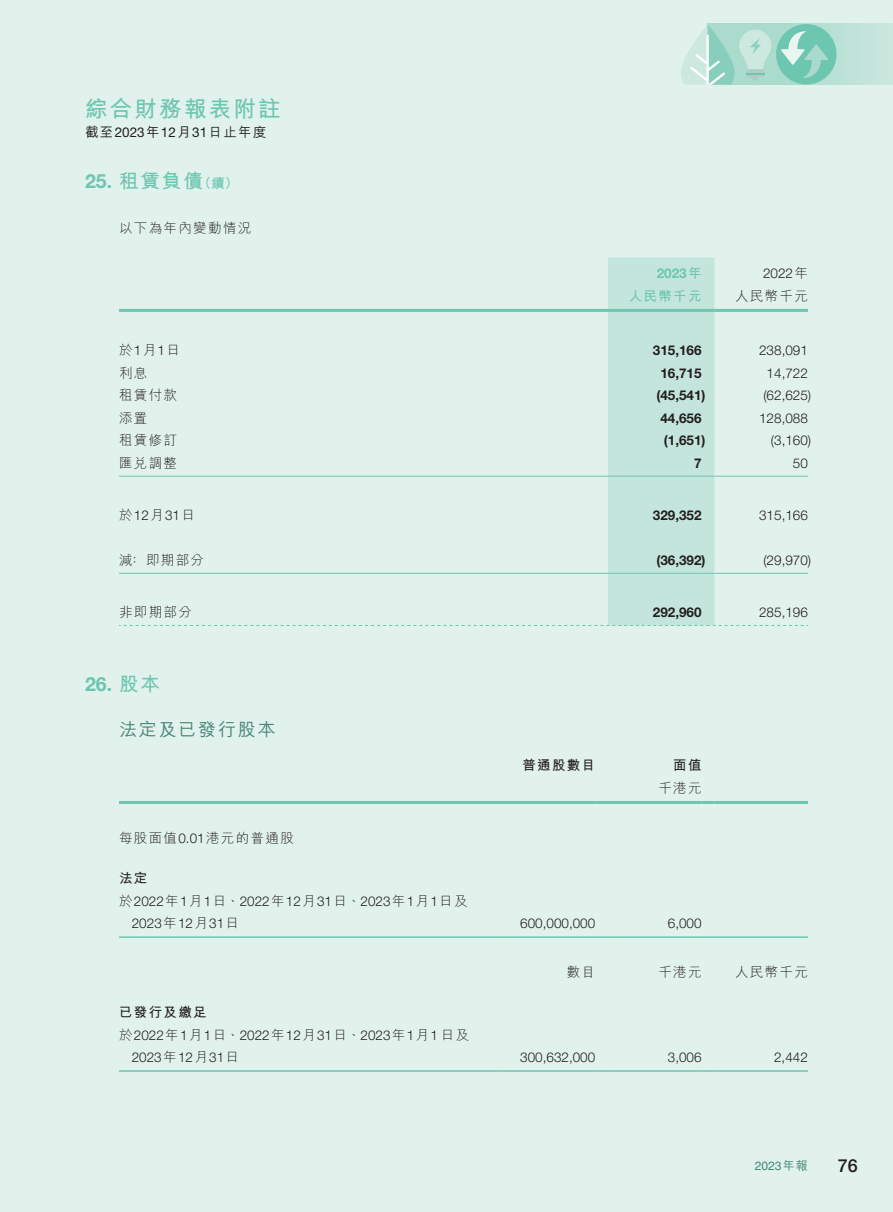
<style>
.page{position:relative;width:893px;height:1212px;background:#e1f1ec}
.page>*{position:absolute;margin:0;border:0;box-sizing:border-box;transform-origin:0 0}
.t1{font:700 22.5px "M Hei HK";letter-spacing:.1em;color:#6cc6b0}
.t2{font:700 19.5px "M Hei HK";color:#6cc6b0}
.t3{font:700 19.5px "Helvetica Neue LT Std";color:#6cc6b0}
.t4{font:500 18px "M Hei HK";letter-spacing:.1em;color:#468677}
.t5{font:500 18px "Helvetica Neue LT Std";color:#231f20}
.t6{font:300 13.5px "Helvetica Neue LT Std";color:#231f20}
.t7{font:300 13.5px "M Hei HK";letter-spacing:.1em;color:#231f20}
.t8{font:700 13.5px "Helvetica Neue LT Std";color:#231f20}
.t9{font:500 13.5px "M Hei HK";letter-spacing:.1em;color:#231f20}
.t10{font:700 13.5px "M Hei HK";letter-spacing:.1em;color:#231f20}
.t11{font:700 13.5px "M Hei HK";letter-spacing:.1em;color:#6cc6b0}
.t12{font:700 13.5px "Helvetica Neue LT Std";color:#6cc6b0}
.t13{font:12px "Helvetica LT Std";color:#468677}
.s1{font-family:"Helvetica Neue LT Std";font-weight:400}
.s2{font-family:"Helvetica Neue LT Std"}
.s3{font-family:"M Hei HK"}
.s4{font-family:"M Hei HK";font-weight:500}
</style>
<div class="page">
<svg style="left:771px;top:24px;width:122px;height:61px;background:#bde2d7"></svg>
<div style="left:776px;top:24px;width:60px;height:60px;background:#6cc6b0;border-radius:50%"></div>
<svg style="left:681px;top:24px;width:90px;height:61px;background:#b8e0d4"></svg>
<svg style="left:781px;top:31px;width:47px;height:47px"></svg>
<svg style="left:119px;top:257px;width:689px;height:369px"></svg>
<hr style="left:714px;top:309px;width:94px;height:3px;background:#6cc6b0">
<hr style="left:119px;top:1070px;width:383px;height:2px;background:#6cc6b0">
<hr style="left:502px;top:1070px;width:93px;height:2px;background:#6cc6b0">
<svg style="left:595px;top:1070px;width:13px;height:2px"></svg>
<hr style="left:608px;top:1070px;width:94px;height:2px;background:#6cc6b0">
<svg style="left:702px;top:1070px;width:12px;height:2px"></svg>
<hr style="left:714px;top:1070px;width:94px;height:2px;background:#6cc6b0">
<hr style="left:119px;top:936px;width:383px;height:2px;background:#6cc6b0">
<hr style="left:502px;top:936px;width:93px;height:2px;background:#6cc6b0">
<svg style="left:595px;top:936px;width:13px;height:2px"></svg>
<hr style="left:608px;top:936px;width:94px;height:2px;background:#6cc6b0">
<svg style="left:702px;top:936px;width:12px;height:2px"></svg>
<hr style="left:714px;top:936px;width:94px;height:2px;background:#6cc6b0">
<hr style="left:119px;top:801px;width:383px;height:3px;background:#6cc6b0">
<hr style="left:502px;top:801px;width:93px;height:3px;background:#6cc6b0">
<svg style="left:595px;top:801px;width:13px;height:3px"></svg>
<hr style="left:608px;top:801px;width:94px;height:3px;background:#6cc6b0">
<svg style="left:702px;top:801px;width:12px;height:3px"></svg>
<hr style="left:714px;top:801px;width:94px;height:3px;background:#6cc6b0">
<h1 class="t1" style="left:85px;top:92px;width:197px">綜合財務報表附註</h1>
<p class="t9" style="left:85px;top:122px;width:183px">截至<span class="s1">2023</span>年<span class="s1">12</span>月<span class="s1">31</span>日止年度</p>
<h2 class="t2" style="left:85px;top:166px;width:119px"><span class="s2">25.</span> 租賃負債</h2>
<p class="t7" style="left:119px;top:221px;width:134px">以下為年內變動情況</p>
<p class="t11" style="left:198px;top:173px;width:42px">（續(</p>
<p class="t7" style="left:119px;top:343px;width:62px">於<span class="s2">1</span>月<span class="s2">1</span>日</p>
<p class="t7" style="left:119px;top:366px;width:30px">利息</p>
<p class="t7" style="left:119px;top:388px;width:60px">租賃付款</p>
<p class="t7" style="left:119px;top:411px;width:30px">添置</p>
<p class="t7" style="left:119px;top:433px;width:60px">租賃修訂</p>
<p class="t7" style="left:119px;top:456px;width:60px">匯兌調整</p>
<p class="t6" style="left:119px;top:507px;width:77px"><span class="s3">於</span>12<span class="s3">月</span>31<span class="s3">日</span></p>
<p class="t7" style="left:119px;top:553px;width:87px">減﹕即期部分</p>
<p class="t7" style="left:119px;top:605px;width:74px">非即期部分</p>
<h2 class="t3" style="left:85px;top:672px;width:76px">26. <span class="s3">股本</span></h2>
<h3 class="t4" style="left:119px;top:716px;width:158px">法定及已發行股本</h3>
<p class="t7" style="left:119px;top:831px;width:176px">每股面值<span class="s2">0.01</span>港元的普通股</p>
<p class="t10" style="left:119px;top:868px;width:30px">法定</p>
<p class="t6" style="left:119px;top:893px;width:350px"><span class="s3">於</span>2022<span class="s3">年</span>1<span class="s3">月</span>1<span class="s3">日、</span>2022<span class="s3">年</span>12<span class="s3">月</span>31<span class="s3">日、</span>2023<span class="s3">年</span>1<span class="s3">月</span>1<span class="s3">日及</span></p>
<p class="t6" style="left:132px;top:915px;width:109px">2023<span class="s3">年</span>12<span class="s3">月</span>31<span class="s3">日</span></p>
<p class="t10" style="left:119px;top:1002px;width:89px">已發行及繳足</p>
<p class="t6" style="left:119px;top:1026px;width:352px"><span class="s3">於</span>2022<span class="s3">年</span>1<span class="s3">月</span>1<span class="s3">日、</span>2022<span class="s3">年</span>12<span class="s3">月</span>31<span class="s3">日、</span>2023<span class="s3">年</span>1<span class="s3">月</span>1 <span class="s3">日及</span></p>
<p class="t6" style="left:132px;top:1049px;width:109px">2023<span class="s3">年</span>12<span class="s3">月</span>31<span class="s3">日</span></p>
<p class="t12" style="left:657px;top:265px;width:46px">2023<span class="s3">年</span></p>
<p class="t6" style="left:763px;top:265px;width:46px">2022<span class="s3">年</span></p>
<p class="t11" style="left:629px;top:286px;width:74px">人民幣千元</p>
<p class="t7" style="left:735px;top:289px;width:74px">人民幣千元</p>
<p class="t8" style="left:653px;top:342px;width:50px">315,166</p>
<p class="t6" style="left:759px;top:342px;width:50px">238,091</p>
<p class="t8" style="left:660px;top:364px;width:43px">16,715</p>
<p class="t6" style="left:767px;top:365px;width:43px">14,722</p>
<p class="t8" style="left:656px;top:387px;width:51px">)45,541(</p>
<p class="t6" style="left:763px;top:387px;width:49px">)62,625(</p>
<p class="t8" style="left:660px;top:409px;width:43px">44,656</p>
<p class="t6" style="left:759px;top:410px;width:50px">128,088</p>
<p class="t8" style="left:664px;top:432px;width:43px">)1,651(</p>
<p class="t6" style="left:771px;top:432px;width:42px">)3,160(</p>
<p class="t8" style="left:694px;top:454px;width:9px">7</p>
<p class="t6" style="left:793px;top:455px;width:17px">50</p>
<p class="t8" style="left:653px;top:507px;width:50px">329,352</p>
<p class="t6" style="left:759px;top:507px;width:50px">315,166</p>
<p class="t8" style="left:656px;top:552px;width:51px">)36,392(</p>
<p class="t6" style="left:763px;top:552px;width:49px">)29,970(</p>
<p class="t8" style="left:653px;top:604px;width:50px">292,960</p>
<p class="t6" style="left:759px;top:604px;width:50px">285,196</p>
<p class="t10" style="left:522px;top:755px;width:74px">普通股數目</p>
<p class="t10" style="left:673px;top:755px;width:30px">面值</p>
<p class="t7" style="left:658px;top:781px;width:45px">千港元</p>
<p class="t6" style="left:520px;top:915px;width:77px">600,000,000</p>
<p class="t6" style="left:668px;top:915px;width:35px">6,000</p>
<p class="t7" style="left:567px;top:965px;width:30px">數目</p>
<p class="t7" style="left:658px;top:965px;width:45px">千港元</p>
<p class="t7" style="left:735px;top:965px;width:74px">人民幣千元</p>
<p class="t6" style="left:520px;top:1049px;width:77px">300,632,000</p>
<p class="t6" style="left:668px;top:1049px;width:35px">3,006</p>
<p class="t6" style="left:774px;top:1049px;width:35px">2,442</p>
<p class="t13" style="left:755px;top:1159px;width:55px">2023<span class="s4">年報</span></p>
<h3 class="t5" style="left:838px;top:1154px;width:22px">76</h3>
</div>
